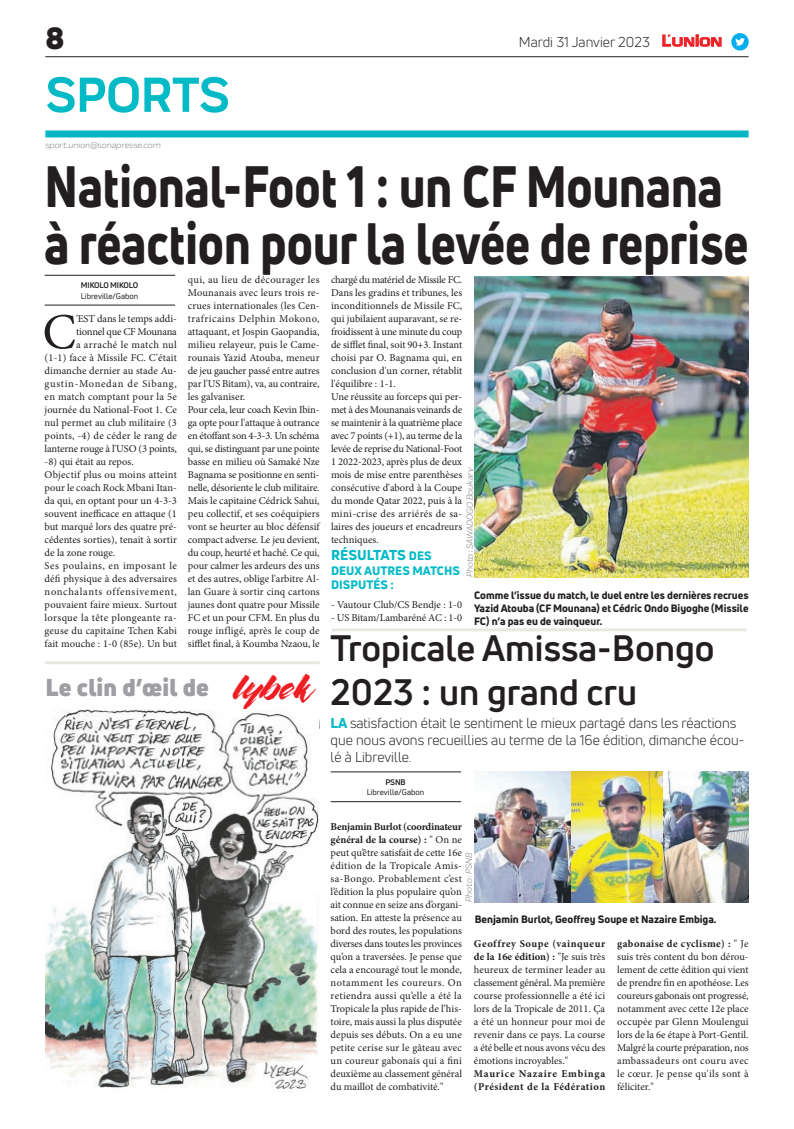
<style>
.page{position:relative;width:794px;height:1129px;background:#fff}
.page>*{position:absolute;margin:0;border:0;box-sizing:border-box;transform-origin:0 0}
.t1{font:800 57px/57px "Uni Neue";color:#231f20;scale:.83 1}
.t2{font:700 51px "Praktika";color:#03bac6}
.t3{font:50.5px "Minion Pro";color:#231f20}
.t4{font:700 36px/43.2px "Uni Neue";color:#231f20}
.t5{font:900 30px "Uni Neue";color:#231f20}
.t6{font:900 23.9px "Uni Neue";letter-spacing:.01em;color:#9e9fa3}
.t7{font:14px/16.8px "Uni Neue";color:#231f20}
.t8{font:800 14px "Uni Neue";color:#03bac6}
.t9{font:800 12px/14.4px "Uni Neue";color:#03bac6}
.t10{font:10.5px/13px "Minion Pro";color:#231f20;text-align:justify}
.t11{font:800 10.5px/12.6px "Uni Neue";color:#231f20;text-align:justify}
.t12{font:10.5px "Minion Pro";letter-spacing:.02em;color:#231f20}
.t13{font:10.5px "Minion Pro";letter-spacing:.06em;color:#231f20}
.t14{font:700 10.5px/13px "Minion Pro";letter-spacing:.055em;color:#231f20}
.t15{font:10.5px "Minion Pro";letter-spacing:.025em;color:#231f20}
.t16{font:10.5px "Minion Pro";letter-spacing:.045em;color:#231f20}
.t17{font:10.5px "Minion Pro";letter-spacing:-.02em;color:#231f20}
.t18{font:10.5px "Minion Pro";letter-spacing:.03em;color:#231f20}
.t19{font:italic 9px "Praktika";color:#818386}
.t20{font:8px "Uni Neue";color:#231f20}
.t21{font:700 8px "Uni Neue";letter-spacing:-.02em;color:#231f20}
.s1{font-family:"Eurostile";font-weight:600;font-size:14.9px;color:#ee1d23}
.s2{font-family:"Eurostile";font-weight:600;font-size:11.4px;color:#ee1d23}
.s3{font-size:12px}
.s4{font-family:"The Flower City";font-weight:400;font-size:37.7px;color:#ee1d23}
.s5{font-weight:800;color:#03bac6}
.s6{font-weight:700}
</style>
<div class="page">
<hr style="left:45px;top:56px;width:703px;height:1px;background:#231f20">
<div style="left:45px;top:130px;width:703px;height:7px;background:#04b6c5"></div>
<svg style="left:662px;top:34px;width:60px;height:13px"></svg>
<div style="left:731px;top:33px;width:17px;height:18px;background:#00aeef;border-radius:50%"></div>
<svg style="left:735px;top:38px;width:10px;height:8px"></svg>
<hr style="left:45px;top:661px;width:275px;height:3px;background:#e7e8e2">
<img style="left:46px;top:709px;width:274px;height:380px">
<hr style="left:45px;top:304px;width:130px;height:1px;background:#231f20">
<hr style="left:45px;top:275px;width:130px;height:1px;background:#231f20">
<hr style="left:330px;top:801px;width:131px;height:1px;background:#231f20">
<hr style="left:330px;top:771px;width:131px;height:1px;background:#231f20">
<img style="left:474px;top:276px;width:274px;height:301px">
<img style="left:475px;top:771px;width:273px;height:131px">
<hr style="left:332px;top:628px;width:414px;height:3px;background:#e7e8e2">
<h3 class="t5" style="left:45px;top:17px;width:21px">8</h3>
<h2 class="t2" style="left:46px;top:54px;width:185px">SPORTS</h2>
<p class="t19" style="left:45px;top:139px;width:117px">sport.union@sonapresse.com</p>
<h3 class="t7" style="left:519px;top:33px;width:205px">Mardi 31 Janvier 2023 <span class="s1">L</span><span class="s2">UNION</span></h3>
<h1 class="t1" style="left:45px;top:157px;width:849px">National-Foot 1 : un CF Mounana à réaction pour la levée de reprise</h1>
<p class="t21" style="left:81px;top:280px;width:59px">MIKOLO MIKOLO</p>
<p class="t20" style="left:81px;top:291px;width:59px">Libreville/Gabon</p>
<p class="t10" style="left:188px;top:273px;width:133px;text-align:left">qui, au lieu de décourager les<br>Mounanais avec leurs trois re&shy;crues internationales (les Cen&shy;trafricains Delphin Mokono, attaquant, et Jospin Gaopandia, milieu relayeur, puis le Came&shy;rounais Yazid Atouba, meneur de jeu gaucher passé entre autres par l'US Bitam), va, au contraire, les galvaniser.<br>Pour cela, leur coach Kevin Ibin&shy;ga opte pour l'attaque à outrance en étoffant son 4-3-3. Un schéma qui, se distinguant par une pointe basse en milieu où Samaké Nze<br>Bagnama se positionne en senti&shy;nelle, désoriente le club militaire.<br>Mais le capitaine Cédrick Sahui, peu collectif, et ses coéquipiers vont se heurter au bloc défensif compact adverse. Le jeu devient, du coup, heurté et haché. Ce qui, pour calmer les ardeurs des uns et des autres, oblige l'arbitre Al&shy;lan Guare à sortir cinq cartons jaunes dont quatre pour Missile<br>FC et un pour CFM. En plus du rouge infligé, après le coup de sifflet final, à Koumba Nzaou, le</p>
<p class="t10" style="left:331px;top:273px;width:133px;text-align:left">chargé du matériel de Missile FC.<br>Dans les gradins et tribunes, les inconditionnels de Missile FC, qui jubilaient auparavant, se re&shy;froidissent à une minute du coup de sifflet final, soit 90+3. Instant choisi par O. Bagnama qui, en conclusion d'un corner, rétablit l'équilibre : 1-1.<br>Une réussite au forceps qui per&shy;met à des Mounanais veinards de se maintenir à la quatrième place avec 7 points (+1), au terme de la levée de reprise du National-Foot<br>1 2022-2023, après plus de deux mois de mise entre parenthèses consécutive d'abord à la Coupe du monde Qatar 2022, puis à la mini-crise des arriérés de sa&shy;laires des joueurs et encadreurs techniques.</p>
<h3 class="t3" style="left:42px;top:298px;width:35px">C</h3>
<p class="t10" style="left:76px;top:312px;width:102px">'EST dans le temps addi-</p>
<p class="t17" style="left:76px;top:325px;width:102px">tionnel que CF Mounana</p>
<p class="t18" style="left:76px;top:338px;width:102px">a arraché le match nul</p>
<p class="t10" style="left:45px;top:351px;width:134px">(1-1) face à Missile FC. C'était</p>
<p class="t10" style="left:45px;top:364px;width:134px">dimanche dernier au stade Au-</p>
<p class="t13" style="left:45px;top:377px;width:134px">gustin-Monedan de Sibang,</p>
<p class="t10" style="left:45px;top:390px;width:134px">en match comptant pour la 5e</p>
<p class="t10" style="left:45px;top:403px;width:134px">journée du National-Foot 1. Ce</p>
<p class="t10" style="left:45px;top:416px;width:134px">nul permet au club militaire (3</p>
<p class="t12" style="left:45px;top:429px;width:134px">points, -4) de céder le rang de</p>
<p class="t10" style="left:45px;top:442px;width:134px">lanterne rouge à l'USO (3 points,</p>
<p class="t10" style="left:45px;top:455px;width:91px">-8) qui était au repos.</p>
<p class="t12" style="left:45px;top:468px;width:134px">Objectif plus ou moins atteint</p>
<p class="t10" style="left:45px;top:481px;width:134px">pour le coach Rock Mbani Itan-</p>
<p class="t10" style="left:45px;top:494px;width:134px">da qui, en optant pour un 4-3-3</p>
<p class="t10" style="left:45px;top:507px;width:134px">souvent inefficace en attaque (1</p>
<p class="t10" style="left:45px;top:520px;width:134px">but marqué lors des quatre pré-</p>
<p class="t10" style="left:45px;top:533px;width:134px">cédentes sorties), tenait à sortir</p>
<p class="t10" style="left:45px;top:546px;width:72px">de la zone rouge.</p>
<p class="t16" style="left:45px;top:559px;width:134px">Ses poulains, en imposant le</p>
<p class="t10" style="left:45px;top:572px;width:134px">défi physique à des adversaires</p>
<p class="t13" style="left:45px;top:585px;width:134px">nonchalants offensivement,</p>
<p class="t10" style="left:45px;top:598px;width:134px">pouvaient faire mieux. Surtout</p>
<p class="t15" style="left:45px;top:611px;width:134px">lorsque la tête plongeante ra-</p>
<p class="t10" style="left:45px;top:624px;width:134px">geuse du capitaine Tchen Kabi</p>
<p class="t10" style="left:45px;top:637px;width:134px">fait mouche : 1-0 (85e). Un but</p>
<p class="t19" style="left:463px;top:577px;width:111px;rotate:-90deg">Photo : SAWADOGO Boukary</p>
<h3 class="t8" style="left:331px;top:545px;width:102px">RÉSULTATS <span class="s3">DES</span></h3>
<p class="t9" style="left:331px;top:563px;width:130px">DEUX AUTRES MATCHS<br>DISPUTÉS :</p>
<p class="t10" style="left:331px;top:598px;width:132px">- Vautour Club/CS Bendje : 1-0</p>
<p class="t10" style="left:331px;top:611px;width:133px">- US Bitam/Lambaréné AC : 1-0</p>
<p class="t11" style="left:474px;top:589px;width:276px">Comme l’issue du match, le duel entre les dernières recrues Yazid Atouba (CF Mounana) et Cédric Ondo Biyoghe (Missile FC) n’a pas eu de vainqueur.</p>
<h3 class="t4" style="left:330px;top:626px;width:385px">Tropicale Amissa-Bongo<br>2023 : un grand cru</h3>
<h3 class="t6" style="left:45px;top:670px;width:266px">Le clin d’œil de <span class="s4">lybek</span></h3>
<h3 class="t7" style="left:330px;top:714px;width:415px"><span class="s5">LA</span> satisfaction était le sentiment le mieux partagé dans les réactions que nous avons recueillies au terme de la 16e édition, dimanche écou&shy;lé à Libreville.</h3>
<p class="t21" style="left:385px;top:776px;width:22px">PSNB</p>
<p class="t20" style="left:367px;top:787px;width:59px">Libreville/Gabon</p>
<p class="t10" style="left:330px;top:819px;width:133px"><span class="s6">Benjamin Burlot (coordinateur général de la course) :</span> " On ne peut qu’être satisfait de cette 16e édition de la Tropicale Amis&shy;sa-Bongo. Probablement c’est l’édition la plus populaire qu’on ait connue en seize ans d’organi&shy;sation. En atteste la présence au bord des routes, les populations diverses dans toutes les provinces qu’on a traversées. Je pense que cela a encouragé tout le monde, notamment les coureurs. On retiendra aussi qu’elle a été la Tropicale la plus rapide de l’his&shy;toire, mais aussi la plus disputée depuis ses débuts. On a eu une petite cerise sur le gâteau avec un coureur gabonais qui a fini deuxième au classement général du maillot de combativité."</p>
<p class="t19" style="left:462px;top:902px;width:51px;rotate:-90deg">Photo : PSNB</p>
<p class="t11" style="left:475px;top:912px;width:243px">Benjamin Burlot, Geoffrey Soupe et Nazaire Embiga.</p>
<p class="t10" style="left:474px;top:936px;width:133px"><span class="s6">Geoffrey Soupe (vainqueur de la 16e édition) :</span> "Je suis très heureux de terminer leader au classement général. Ma première course professionnelle a été ici lors de la Tropicale de 2011. Ça a été un honneur pour moi de revenir dans ce pays. La course a été belle et nous avons vécu des émotions incroyables."</p>
<p class="t14" style="left:474px;top:1066px;width:133px">Maurice Nazaire Embinga (Président de la Fédération</p>
<p class="t10" style="left:617px;top:936px;width:133px"><span class="s6">gabonaise de cyclisme) :</span> " Je suis très content du bon dérou&shy;lement de cette édition qui vient de prendre fin en apothéose. Les coureurs gabonais ont progressé, notamment avec cette 12e place occupée par Glenn Moulengui lors de la 6e étape à Port-Gentil.<br>Malgré la courte préparation, nos ambassadeurs ont couru avec le cœur. Je pense qu'ils sont à féliciter."</p>
</div>
